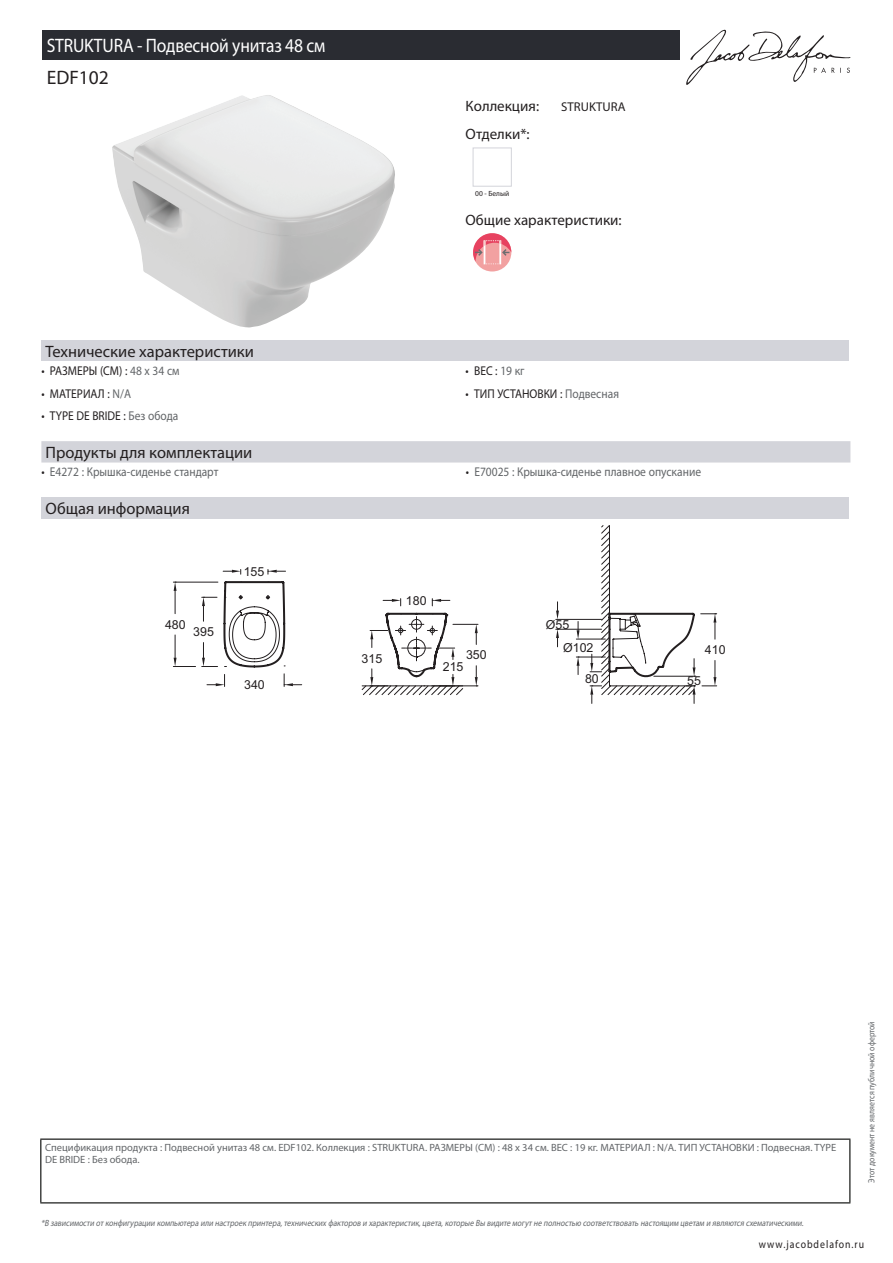
<style>
.page{position:relative;width:893px;height:1263px;background:#fff}
.page>*{position:absolute;margin:0;border:0;box-sizing:border-box;transform-origin:0 0}
.t1{font:19.5px "Myriad Pro";letter-spacing:-.01em;color:#fff;scale:.9 1}
.t2{font:19.5px "Myriad Pro";color:#231f20}
.t3{font:16.5px "Myriad Pro";color:#231f20}
.t4{font:15px "Myriad Pro";color:#231f20}
.t5{font:12.75px "Myriad Pro";color:#231f20;scale:.9 1}
.t6{font:12.75px "Myriad Pro";color:#626568;scale:.9 1}
.t7{font:12.75px "Myriad Pro";color:#231f20}
.t8{font:12.45px "Arial";color:#231f20}
.t9{font:11.25px "Myriad Pro";letter-spacing:.1em;color:#231f20;scale:.87 1}
.t10{font:10.5px/12px "Myriad Pro";color:#626568}
.t11{font:italic 9px "Myriad Pro";color:#626568;scale:.87 1}
.t12{font:9px "Myriad Pro";color:#626568;scale:.87 1}
.t13{font:7.5px "Myriad Pro";color:#231f20}
.s1{color:#626568}
.s2{color:#231f20}
</style>
<div class="page">
<svg style="left:686px;top:30px;width:164px;height:55px"></svg>
<img style="left:112px;top:95px;width:283px;height:233px">
<div style="left:473px;top:148px;width:39px;height:39px;border:1px solid #d3d4da"></div>
<div style="left:473px;top:233px;width:38px;height:38px;background:#f2a1a1;border-radius:50%"></div>
<svg style="left:473px;top:233px;width:38px;height:31px"></svg>
<div style="left:41px;top:340px;width:808px;height:21px;background:#d3d4da"></div>
<div style="left:41px;top:441px;width:809px;height:21px;background:#d3d4da"></div>
<div style="left:41px;top:498px;width:808px;height:21px;background:#d3d4da"></div>
<hr style="left:173px;top:582px;width:45px;height:1px;background:#231f20">
<svg style="left:173px;top:635px;width:23px;height:32px"></svg>
<svg style="left:702px;top:660px;width:15px;height:26px"></svg>
<svg style="left:174px;top:582px;width:3px;height:32px"></svg>
<svg style="left:701px;top:613px;width:16px;height:26px"></svg>
<svg style="left:202px;top:525px;width:493px;height:178px"></svg>
<svg style="left:222px;top:580px;width:474px;height:98px"></svg>
<div style="left:43px;top:30px;width:637px;height:30px;background:#2a2c32"></div>
<hr style="left:40px;top:1138px;width:810px;height:2px;background:#040503">
<hr style="left:40px;top:1140px;width:1px;height:62px;background:#040503">
<hr style="left:849px;top:1140px;width:1px;height:62px;background:#040503">
<hr style="left:40px;top:1202px;width:810px;height:1px;background:#040503">
<h1 class="t1" style="left:47px;top:33px;width:311px">STRUKTURA - Подвесной унитаз 48 см</h1>
<h1 class="t2" style="left:47px;top:66px;width:64px">EDF102</h1>
<h3 class="t4" style="left:466px;top:96px;width:75px">Коллекция:</h3>
<h3 class="t7" style="left:561px;top:99px;width:66px">STRUKTURA</h3>
<h3 class="t4" style="left:466px;top:125px;width:66px">Отделки*:</h3>
<p class="t13" style="left:475px;top:189px;width:36px">00 - Белый</p>
<h3 class="t4" style="left:466px;top:210px;width:158px">Общие характеристики:</h3>
<h2 class="t3" style="left:46px;top:341px;width:210px">Технические характеристики</h2>
<h3 class="t5" style="left:41px;top:363px;width:155px">• РАЗМЕРЫ (СМ) : <span class="s1">48 x 34 см</span></h3>
<h3 class="t5" style="left:466px;top:363px;width:67px">• ВЕС : <span class="s1">19 кг</span></h3>
<h3 class="t5" style="left:41px;top:385px;width:101px">• МАТЕРИАЛ : <span class="s1">N/A</span></h3>
<h3 class="t5" style="left:466px;top:385px;width:172px">• ТИП УСТАНОВКИ : <span class="s1">Подвесная</span></h3>
<h3 class="t5" style="left:41px;top:408px;width:154px">• TYPE DE BRIDE : <span class="s1">Без обода</span></h3>
<h2 class="t3" style="left:46px;top:442px;width:208px">Продукты для комплектации</h2>
<h3 class="t6" style="left:41px;top:464px;width:198px"><span class="s2">•</span> E4272 : Крышка-сиденье стандарт</h3>
<h3 class="t6" style="left:466px;top:464px;width:263px"><span class="s2">•</span> E70025 : Крышка-сиденье плавное опускание</h3>
<h2 class="t3" style="left:46px;top:499px;width:146px">Общая информация</h2>
<h3 class="t8" style="left:165px;top:616px;width:22px">480</h3>
<h3 class="t8" style="left:193px;top:623px;width:22px">395</h3>
<h3 class="t8" style="left:244px;top:563px;width:22px">155</h3>
<h3 class="t8" style="left:244px;top:676px;width:22px">340</h3>
<h3 class="t8" style="left:362px;top:649px;width:22px">315</h3>
<h3 class="t8" style="left:406px;top:592px;width:22px">180</h3>
<h3 class="t8" style="left:466px;top:646px;width:22px">350</h3>
<h3 class="t8" style="left:443px;top:658px;width:22px">215</h3>
<h3 class="t8" style="left:546px;top:616px;width:25px">Ø55</h3>
<h3 class="t8" style="left:563px;top:639px;width:32px">Ø102</h3>
<h3 class="t8" style="left:705px;top:641px;width:22px">410</h3>
<h3 class="t8" style="left:585px;top:670px;width:15px">80</h3>
<h3 class="t8" style="left:687px;top:672px;width:15px">55</h3>
<p class="t10" style="left:45px;top:1141px;width:793px">Спецификация продукта : Подвесной унитаз 48 см. EDF102. Коллекция : STRUKTURA. РАЗМЕРЫ (СМ) : 48 x 34 см. ВЕС : 19 кг. МАТЕРИАЛ : N/A. ТИП УСТАНОВКИ : Подвесная. TYPE<br>DE BRIDE : Без обода.</p>
<p class="t11" style="left:41px;top:1217px;width:880px">*В зависимости отконфигурации компьютера или настроек принтера,технических факторов и характеристик,цвета,которые Вы видите могутне полностью соответствовать настоящим цветам и являются схематическими.</p>
<p class="t12" style="left:866px;top:1183px;width:187px;rotate:-90deg">Этот документ не является публичной офертой</p>
<p class="t9" style="left:759px;top:1237px;width:122px">www.jacobdelafon.ru</p>
</div>
